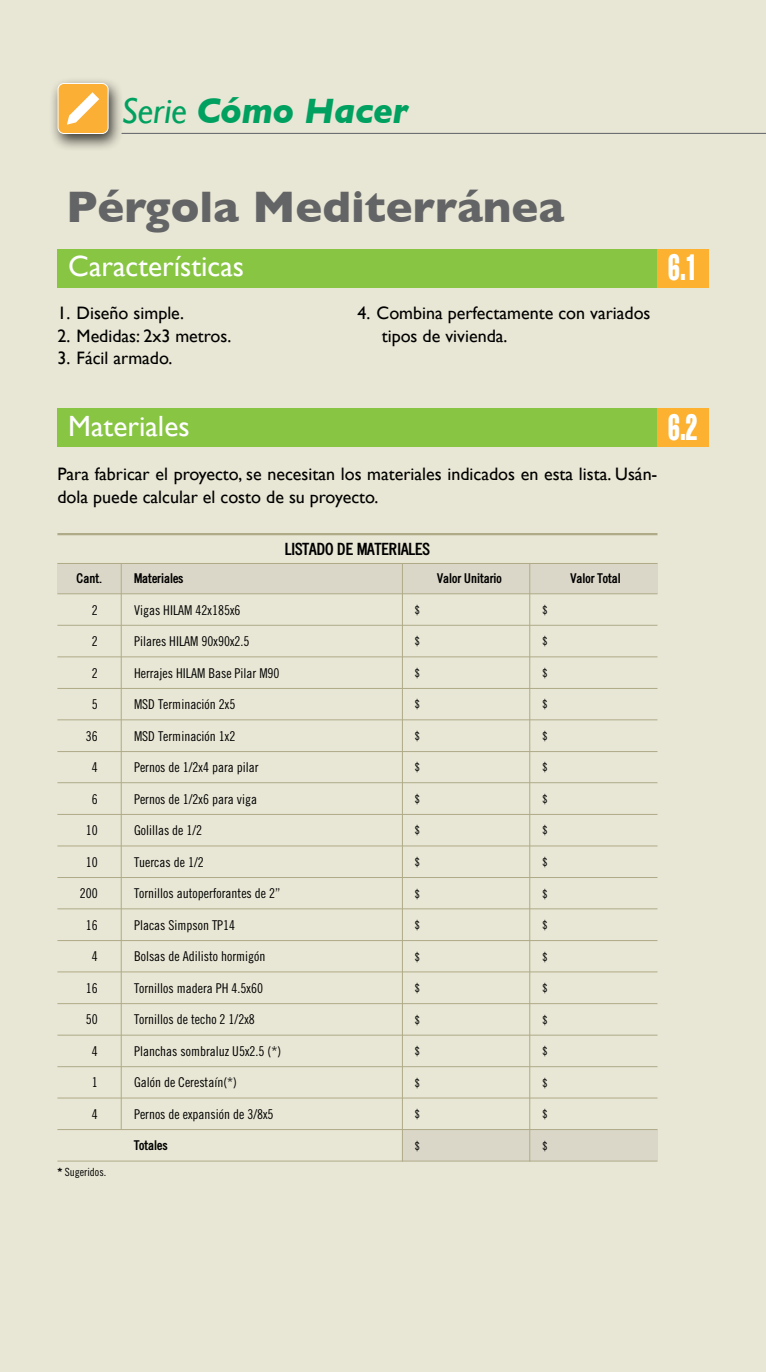
<style>
.page{position:relative;width:766px;height:1372px;background:#fff}
.page>*{position:absolute;margin:0;border:0;box-sizing:border-box;transform-origin:0 0}
.t1{font:700 45px "Gill Sans";color:#636466}
.t2{font:italic 700 36px "Gill Sans";letter-spacing:-.01em;color:#00a160}
.t3{font:36px "Helvetica LT Std Comp";color:#fff;scale:.7 1}
.t4{font:29.25px "Gill Sans";color:#fff}
.t5{font:18px/22.5px "Gill Sans";color:#000}
.t6{font:700 condensed 16.88px "Trade";color:#000}
.t7{font:13.5px "Trade Condensed";color:#000}
.t8{font:700 condensed 13.5px "Trade";color:#000}
.t9{font:11.25px "Trade Condensed";color:#000}
.s1{font-weight:400}
.s2{font-family:"Trade";font-weight:700;font-stretch:condensed}
</style>
<div class="page">
<div style="left:0;top:0;width:765px;height:1371px;background:#e8e6d4"></div>
<div style="left:57px;top:249px;width:651px;height:38px;background:#87c543"></div>
<div style="left:657px;top:249px;width:51px;height:38px;background:#fcb131"></div>
<div style="left:57px;top:409px;width:651px;height:38px;background:#87c543"></div>
<div style="left:657px;top:409px;width:51px;height:38px;background:#fcb131"></div>
<div style="left:57px;top:563px;width:600px;height:30px;background:#dbd7c8"></div>
<div style="left:402px;top:1129px;width:255px;height:32px;background:#dbd7c8"></div>
<hr style="left:57px;top:533px;width:600px;height:2px;background:#afab89">
<hr style="left:57px;top:593px;width:600px;height:1px;background:#afab89">
<hr style="left:57px;top:625px;width:600px;height:1px;background:#afab89">
<hr style="left:57px;top:656px;width:600px;height:1px;background:#afab89">
<hr style="left:57px;top:688px;width:600px;height:1px;background:#afab89">
<hr style="left:57px;top:719px;width:600px;height:1px;background:#afab89">
<hr style="left:57px;top:751px;width:600px;height:1px;background:#afab89">
<hr style="left:57px;top:782px;width:600px;height:1px;background:#afab89">
<hr style="left:57px;top:814px;width:600px;height:1px;background:#afab89">
<hr style="left:57px;top:845px;width:600px;height:1px;background:#afab89">
<hr style="left:57px;top:877px;width:600px;height:1px;background:#afab89">
<hr style="left:57px;top:908px;width:600px;height:1px;background:#afab89">
<hr style="left:57px;top:940px;width:600px;height:1px;background:#afab89">
<hr style="left:57px;top:971px;width:600px;height:1px;background:#afab89">
<hr style="left:57px;top:1003px;width:600px;height:1px;background:#afab89">
<hr style="left:57px;top:1066px;width:600px;height:1px;background:#afab89">
<hr style="left:57px;top:1034px;width:600px;height:1px;background:#afab89">
<hr style="left:57px;top:1097px;width:600px;height:1px;background:#afab89">
<hr style="left:57px;top:1129px;width:600px;height:1px;background:#afab89">
<hr style="left:57px;top:1160px;width:600px;height:1px;background:#afab89">
<hr style="left:57px;top:563px;width:600px;height:1px;background:#afab89">
<hr style="left:121px;top:563px;width:1px;height:566px;background:#afab89">
<hr style="left:402px;top:563px;width:1px;height:598px;background:#afab89">
<hr style="left:529px;top:563px;width:1px;height:598px;background:#afab89">
<hr style="left:122px;top:133px;width:643px;height:1px;background:#6d6e71">
<div style="left:48px;top:76px;width:76px;height:75px;background:#000;opacity:.75"></div>
<div style="left:58px;top:83px;width:50px;height:50px;background:#fbaf34;border-radius:6px"></div>
<div style="left:58px;top:83px;width:51px;height:51px;border:1px solid #fff;border-radius:6px"></div>
<svg style="left:67px;top:92px;width:32px;height:33px"></svg>
<h2 class="t2" style="left:121px;top:90px;width:288px"><span class="s1">Serie</span> Cómo Hacer</h2>
<h1 class="t1" style="left:66px;top:181px;width:499px">Pérgola Mediterránea</h1>
<h3 class="t4" style="left:68px;top:249px;width:177px">Características</h3>
<h2 class="t3" style="left:668px;top:244px;width:43px">6.1</h2>
<h3 class="t5" style="left:57px;top:301px;width:128px">1. Diseño simple.</h3>
<h3 class="t5" style="left:357px;top:301px;width:294px">4. Combina perfectamente con variados</h3>
<h3 class="t5" style="left:57px;top:324px;width:175px">2. Medidas: 2x3 metros.</h3>
<h3 class="t5" style="left:381px;top:324px;width:127px">tipos de vivienda.</h3>
<h3 class="t5" style="left:57px;top:346px;width:116px">3. Fácil armado.</h3>
<h3 class="t4" style="left:68px;top:409px;width:123px">Materiales</h3>
<h2 class="t3" style="left:668px;top:404px;width:43px">6.2</h2>
<h3 class="t5" style="left:57px;top:463px;width:601px">Para fabricar el proyecto, se necesitan los materiales indicados en esta lista. Usán&shy;dola puede calcular el costo de su proyecto.</h3>
<p class="t6" style="left:285px;top:539px;width:147px">LISTADO DE MATERIALES</p>
<p class="t8" style="left:77px;top:570px;width:27px">Cant.</p>
<p class="t8" style="left:134px;top:570px;width:51px">Materiales</p>
<p class="t8" style="left:437px;top:570px;width:66px">Valor Unitario</p>
<p class="t8" style="left:570px;top:570px;width:52px">Valor Total</p>
<p class="t7" style="left:92px;top:601px;width:7px">2</p>
<p class="t7" style="left:134px;top:601px;width:108px">Vigas HILAM 42x185x6</p>
<p class="t9" style="left:415px;top:603px;width:6px">$</p>
<p class="t9" style="left:542px;top:603px;width:6px">$</p>
<p class="t7" style="left:92px;top:633px;width:7px">2</p>
<p class="t7" style="left:134px;top:633px;width:117px">Pilares HILAM 90x90x2.5</p>
<p class="t9" style="left:415px;top:634px;width:6px">$</p>
<p class="t9" style="left:542px;top:634px;width:6px">$</p>
<p class="t7" style="left:92px;top:664px;width:7px">2</p>
<p class="t7" style="left:134px;top:664px;width:147px">Herrajes HILAM Base Pilar M90</p>
<p class="t9" style="left:415px;top:666px;width:6px">$</p>
<p class="t9" style="left:542px;top:666px;width:6px">$</p>
<p class="t7" style="left:92px;top:696px;width:7px">5</p>
<p class="t7" style="left:134px;top:696px;width:103px">MSD Terminación 2x5</p>
<p class="t9" style="left:415px;top:697px;width:6px">$</p>
<p class="t9" style="left:542px;top:697px;width:6px">$</p>
<p class="t7" style="left:86px;top:727px;width:13px">36</p>
<p class="t7" style="left:134px;top:727px;width:103px">MSD Terminación 1x2</p>
<p class="t9" style="left:415px;top:729px;width:6px">$</p>
<p class="t9" style="left:542px;top:729px;width:6px">$</p>
<p class="t7" style="left:92px;top:759px;width:7px">4</p>
<p class="t7" style="left:134px;top:759px;width:126px">Pernos de 1/2x4 para pilar</p>
<p class="t9" style="left:415px;top:760px;width:6px">$</p>
<p class="t9" style="left:542px;top:760px;width:6px">$</p>
<p class="t7" style="left:92px;top:790px;width:7px">6</p>
<p class="t7" style="left:134px;top:790px;width:124px">Pernos de 1/2x6 para viga</p>
<p class="t9" style="left:415px;top:792px;width:6px">$</p>
<p class="t9" style="left:542px;top:792px;width:6px">$</p>
<p class="t7" style="left:86px;top:822px;width:13px">10</p>
<p class="t7" style="left:134px;top:822px;width:70px">Golillas de 1/2</p>
<p class="t9" style="left:415px;top:823px;width:6px">$</p>
<p class="t9" style="left:542px;top:823px;width:6px">$</p>
<p class="t7" style="left:86px;top:853px;width:13px">10</p>
<p class="t7" style="left:134px;top:853px;width:71px">Tuercas de 1/2</p>
<p class="t9" style="left:415px;top:855px;width:6px">$</p>
<p class="t9" style="left:542px;top:855px;width:6px">$</p>
<p class="t7" style="left:80px;top:885px;width:19px">200</p>
<p class="t7" style="left:134px;top:885px;width:148px">Tornillos autoperforantes de 2”</p>
<p class="t9" style="left:415px;top:886px;width:6px">$</p>
<p class="t9" style="left:542px;top:886px;width:6px">$</p>
<p class="t7" style="left:86px;top:916px;width:13px">16</p>
<p class="t7" style="left:134px;top:916px;width:103px">Placas Simpson TP14</p>
<p class="t9" style="left:415px;top:918px;width:6px">$</p>
<p class="t9" style="left:542px;top:918px;width:6px">$</p>
<p class="t7" style="left:92px;top:948px;width:7px">4</p>
<p class="t7" style="left:134px;top:948px;width:133px">Bolsas de Adilisto hormigón</p>
<p class="t9" style="left:415px;top:949px;width:6px">$</p>
<p class="t9" style="left:542px;top:949px;width:6px">$</p>
<p class="t7" style="left:86px;top:979px;width:13px">16</p>
<p class="t7" style="left:134px;top:979px;width:130px">Tornillos madera PH 4.5x60</p>
<p class="t9" style="left:415px;top:981px;width:6px">$</p>
<p class="t9" style="left:542px;top:981px;width:6px">$</p>
<p class="t7" style="left:86px;top:1011px;width:13px">50</p>
<p class="t7" style="left:134px;top:1011px;width:122px">Tornillos de techo 2 1/2x8</p>
<p class="t9" style="left:415px;top:1012px;width:6px">$</p>
<p class="t9" style="left:542px;top:1012px;width:6px">$</p>
<p class="t7" style="left:92px;top:1042px;width:7px">4</p>
<p class="t7" style="left:134px;top:1042px;width:148px">Planchas sombraluz U5x2.5 (*)</p>
<p class="t9" style="left:415px;top:1044px;width:6px">$</p>
<p class="t9" style="left:542px;top:1044px;width:6px">$</p>
<p class="t7" style="left:92px;top:1074px;width:7px">1</p>
<p class="t7" style="left:134px;top:1074px;width:104px">Galón de Cerestaín(*)</p>
<p class="t9" style="left:415px;top:1075px;width:6px">$</p>
<p class="t9" style="left:542px;top:1075px;width:6px">$</p>
<p class="t7" style="left:92px;top:1105px;width:7px">4</p>
<p class="t7" style="left:134px;top:1105px;width:141px">Pernos de expansión de 3/8x5</p>
<p class="t9" style="left:415px;top:1107px;width:6px">$</p>
<p class="t9" style="left:542px;top:1107px;width:6px">$</p>
<p class="t8" style="left:134px;top:1137px;width:35px">Totales</p>
<p class="t9" style="left:415px;top:1138px;width:6px">$</p>
<p class="t9" style="left:542px;top:1138px;width:6px">$</p>
<p class="t9" style="left:57px;top:1165px;width:50px"><span class="s2">*</span> Sugeridos.</p>
</div>
